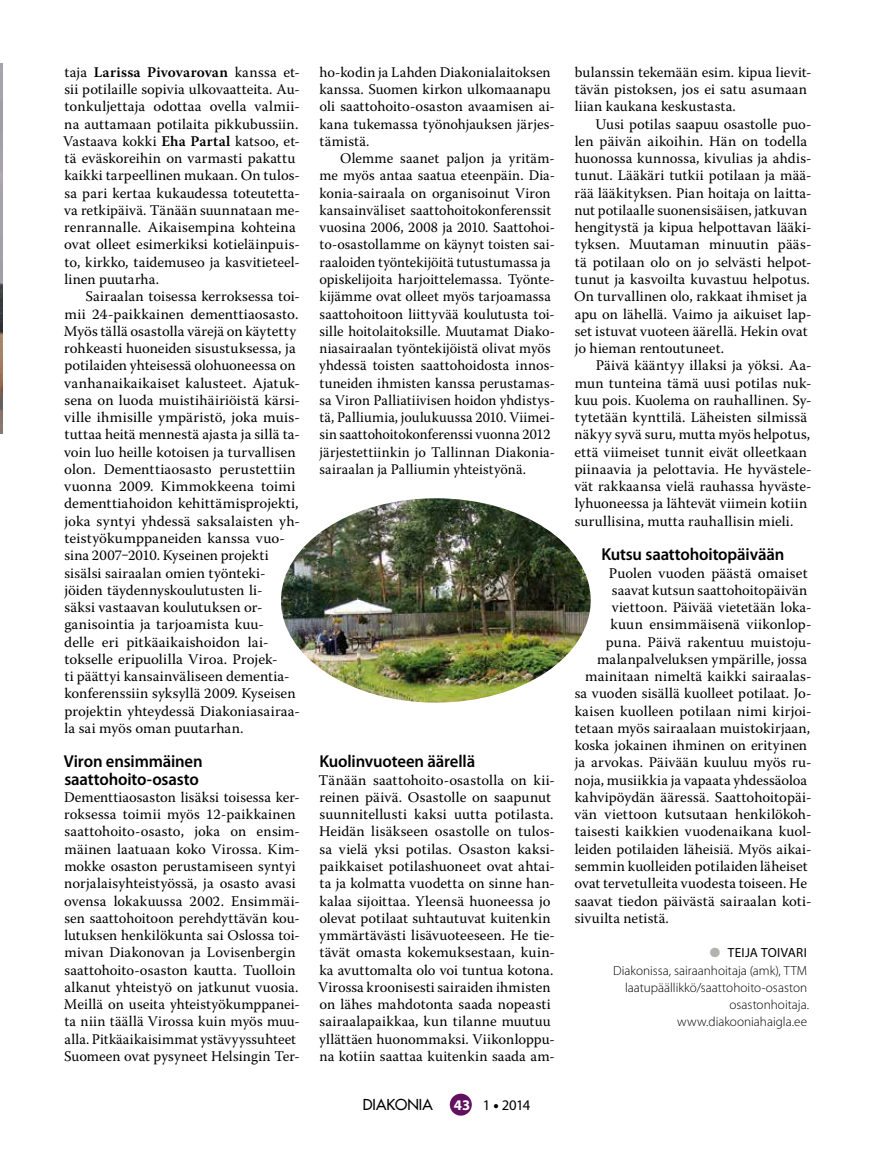
<style>
.page{position:relative;width:893px;height:1149px;background:#fff}
.page>*{position:absolute;margin:0;border:0;box-sizing:border-box;transform-origin:0 0}
.t1{font:600 17.25px/17.2px "Myriad Pro";letter-spacing:-.01em;color:#000}
.t2{font:14.7px/17.2px "Warnock Pro";letter-spacing:.01em;color:#000}
.t3{font:14.7px "Futura";color:#000}
.t4{font:14.7px "Myriad Pro";color:#000}
.t5{font:300 13.2px/17.2px "Myriad Pro";color:#000;text-align:right}
.s1{font-weight:600}
.s2{font-weight:700;color:#fff}
.s3{font-weight:900}
.s4{color:#b2b2b1}
.s5{font-weight:400}
</style>
<div class="page">
<div style="left:450px;top:1093px;width:22px;height:22px;background:#621161;border-radius:50%"></div>
<img style="left:0;top:64px;width:2px;height:370px">
<img style="left:281px;top:498px;width:310px;height:204px">
<p class="t2" style="left:63px;top:63px;width:238px">taja <span class="s1">Larissa Pivovarovan</span> kanssa et&shy;sii potilaille sopivia ulkovaatteita. Au&shy;tonkuljettaja odottaa ovella valmii&shy;na auttamaan potilaita pikkubussiin.<br>Vastaava kokki <span class="s1">Eha Partal</span> katsoo, et&shy;tä eväskoreihin on varmasti pakattu kaikki tarpeellinen mukaan. On tulos&shy;sa pari kertaa kukaudessa toteutetta&shy;va retkipäivä. Tänään suunnataan me&shy;renrannalle. Aikaisempina kohteina ovat olleet esimerkiksi kotieläinpuis&shy;to, kirkko, taidemuseo ja kasvitieteel&shy;linen puutarha.</p>
<p class="t2" style="left:64px;top:287px;width:238px;text-indent:21px">Sairaalan toisessa kerroksessa toi&shy;mii 24-paikkainen dementtiaosasto.<br>Myös tällä osastolla värejä on käytetty rohkeasti huoneiden sisustuksessa, ja potilaiden yhteisessä olohuoneessa on vanhanaikaikaiset kalusteet. Ajatuk&shy;sena on luoda muistihäiriöistä kärsi&shy;ville ihmisille ympäristö, joka muis&shy;tuttaa heitä mennestä ajasta ja sillä ta&shy;voin luo heille kotoisen ja turvallisen olon. Dementtiaosasto perustettiin vuonna 2009. Kimmokkeena toimi dementtiahoidon kehittämisprojekti, joka syntyi yhdessä saksalaisten yh&shy;teistyökumppaneiden kanssa vuo&shy;sina 2007‒2010. Kyseinen projekti sisälsi sairaalan omien työnteki&shy;jöiden täydennyskoulutusten li-<br>säksi vastaavan koulutuksen or&shy;ganisointia ja tarjoamista kuu-<br>delle eri pitkäaikaishoidon lai&shy;tokselle eripuolilla Viroa. Projek-<br>ti päättyi kansainväliseen dementia&shy;konferenssiin syksyllä 2009. Kyseisen projektin yhteydessä Diakoniasairaa&shy;la sai myös oman puutarhan.</p>
<p class="t1" style="left:64px;top:753px;width:140px">Viron ensimmäinen saattohoito-osasto</p>
<p class="t2" style="left:64px;top:788px;width:237px">Dementtiaosaston lisäksi toisessa ker&shy;roksessa toimii myös 12-paikkainen saattohoito-osasto, joka on ensim&shy;mäinen laatuaan koko Virossa. Kim&shy;mokke osaston perustamiseen syntyi norjalaisyhteistyössä, ja osasto avasi ovensa lokakuussa 2002. Ensimmäi&shy;sen saattohoitoon perehdyttävän kou&shy;lutuksen henkilökunta sai Oslossa toi&shy;mivan Diakonovan ja Lovisenbergin saattohoito-osaston kautta. Tuolloin alkanut yhteistyö on jatkunut vuosia.<br>Meillä on useita yhteistyökumppanei&shy;ta niin täällä Virossa kuin myös muu&shy;alla. Pitkäaikaisimmat ystävyyssuhteet Suomeen ovat pysyneet Helsingin Ter-</p>
<p class="t2" style="left:319px;top:63px;width:237px">ho-kodin ja Lahden Diakonialaitoksen kanssa. Suomen kirkon ulkomaanapu oli saattohoito-osaston avaamisen ai&shy;kana tukemassa työnohjauksen järjes&shy;tämistä.</p>
<p class="t2" style="left:319px;top:149px;width:237px;text-indent:21px">Olemme saanet paljon ja yritäm&shy;me myös antaa saatua eteenpäin. Dia&shy;konia-sairaala on organisoinut Viron kansainväliset saattohoitokonferenssit vuosina 2006, 2008 ja 2010. Saattohoi&shy;to-osastollamme on käynyt toisten sai&shy;raaloiden työntekijöitä tutustumassa ja opiskelijoita harjoittelemassa. Työnte&shy;kijämme ovat olleet myös tarjoamassa saattohoitoon liittyvää koulutusta toi&shy;sille hoitolaitoksille. Muutamat Diako&shy;niasairaalan työntekijöistä olivat myös yhdessä toisten saattohoidosta innos&shy;tuneiden ihmisten kanssa perustamas&shy;sa Viron Palliatiivisen hoidon yhdistys&shy;tä, Palliumia, joulukuussa 2010. Viimei&shy;sin saattohoitokonferenssi vuonna 2012 järjestettiinkin jo Tallinnan Diakonia&shy;sairaalan ja Palliumin yhteistyönä.</p>
<p class="t1" style="left:319px;top:753px;width:157px">Kuolinvuoteen äärellä</p>
<p class="t2" style="left:318px;top:770px;width:238px">Tänään saattohoito-osastolla on kii&shy;reinen päivä. Osastolle on saapunut suunnitellusti kaksi uutta potilasta.<br>Heidän lisäkseen osastolle on tulos&shy;sa vielä yksi potilas. Osaston kaksi&shy;paikkaiset potilashuoneet ovat ahtai&shy;ta ja kolmatta vuodetta on sinne han&shy;kalaa sijoittaa. Yleensä huoneessa jo olevat potilaat suhtautuvat kuitenkin ymmärtävästi lisävuoteeseen. He tie&shy;tävät omasta kokemuksestaan, kuin&shy;ka avuttomalta olo voi tuntua kotona.<br>Virossa kroonisesti sairaiden ihmisten on lähes mahdotonta saada nopeasti sairaalapaikkaa, kun tilanne muutuu yllättäen huonommaksi. Viikonloppu&shy;na kotiin saattaa kuitenkin saada am-</p>
<p class="t3" style="left:363px;top:1094px;width:71px">DIAKONIA</p>
<p class="t4" style="left:454px;top:1096px;width:78px"><span class="s2">43</span> 1 <span class="s3">•</span> 2014</p>
<p class="t2" style="left:575px;top:63px;width:238px">bulanssin tekemään esim. kipua lievit&shy;tävän pistoksen, jos ei satu asumaan liian kaukana keskustasta.</p>
<p class="t2" style="left:574px;top:115px;width:239px;text-indent:21px">Uusi potilas saapuu osastolle puo&shy;len päivän aikoihin. Hän on todella huonossa kunnossa, kivulias ja ahdis&shy;tunut. Lääkäri tutkii potilaan ja mää&shy;rää lääkityksen. Pian hoitaja on laitta&shy;nut potilaalle suonensisäisen, jatkuvan hengitystä ja kipua helpottavan lääki&shy;tyksen. Muutaman minuutin pääs&shy;tä potilaan olo on jo selvästi helpot&shy;tunut ja kasvoilta kuvastuu helpotus.<br>On turvallinen olo, rakkaat ihmiset ja apu on lähellä. Vaimo ja aikuiset lap&shy;set istuvat vuoteen äärellä. Hekin ovat jo hieman rentoutuneet.</p>
<p class="t2" style="left:574px;top:356px;width:239px;text-indent:21px">Päivä kääntyy illaksi ja yöksi. Aa&shy;mun tunteina tämä uusi potilas nuk&shy;kuu pois. Kuolema on rauhallinen. Sy&shy;tytetään kynttilä. Läheisten silmissä näkyy syvä suru, mutta myös helpotus, että viimeiset tunnit eivät olleetkaan piinaavia ja pelottavia. He hyvästele&shy;vät rakkaansa vielä rauhassa hyväste&shy;lyhuoneessa ja lähtevät viimein kotiin surullisina, mutta rauhallisin mieli.</p>
<p class="t1" style="left:601px;top:546px;width:184px">Kutsu saattohoitopäivään</p>
<p class="t2" style="left:609px;top:563px;width:200px">Puolen vuoden päästä omaiset</p>
<p class="t2" style="left:612px;top:581px;width:197px">saavat kutsun saattohoitopäivän</p>
<p class="t2" style="left:612px;top:598px;width:201px">viettoon. Päivää vietetään loka-</p>
<p class="t2" style="left:610px;top:615px;width:203px">kuun ensimmäisenä viikonlop-</p>
<p class="t2" style="left:606px;top:632px;width:207px">puna. Päivä rakentuu muistoju-</p>
<p class="t2" style="left:597px;top:650px;width:212px">malanpalveluksen ympärille, jossa</p>
<p class="t2" style="left:585px;top:667px;width:228px">mainitaan nimeltä kaikki sairaalas-</p>
<p class="t2" style="left:575px;top:684px;width:238px">sa vuoden sisällä kuolleet potilaat. Jo-</p>
<p class="t2" style="left:575px;top:701px;width:238px">kaisen kuolleen potilaan nimi kirjoi-</p>
<p class="t2" style="left:575px;top:719px;width:237px">tetaan myös sairaalaan muistokirjaan,</p>
<p class="t2" style="left:575px;top:736px;width:234px">koska jokainen ihminen on erityinen</p>
<p class="t2" style="left:575px;top:753px;width:238px">ja arvokas. Päivään kuuluu myös ru-</p>
<p class="t2" style="left:575px;top:770px;width:234px">noja, musiikkia ja vapaata yhdessäoloa</p>
<p class="t2" style="left:575px;top:788px;width:238px">kahvipöydän ääressä. Saattohoitopäi-</p>
<p class="t2" style="left:574px;top:805px;width:239px">vän viettoon kutsutaan henkilökoh-</p>
<p class="t2" style="left:575px;top:822px;width:238px">taisesti kaikkien vuodenaikana kuol-</p>
<p class="t2" style="left:575px;top:839px;width:238px">leiden potilaiden läheisiä. Myös aikai-</p>
<p class="t2" style="left:575px;top:857px;width:234px">semmin kuolleiden potilaiden läheiset</p>
<p class="t2" style="left:574px;top:874px;width:234px">ovat tervetulleita vuodesta toiseen. He</p>
<p class="t2" style="left:575px;top:891px;width:238px">saavat tiedon päivästä sairaalan koti-</p>
<p class="t2" style="left:575px;top:908px;width:96px">sivuilta netistä.</p>
<p class="t5" style="left:613px;top:944px;width:197px"><span class="s4">●</span> <span class="s5">TEIJA TOIVARI<br></span>Diakonissa, sairaanhoitaja (amk), TTM laatupäällikkö/saattohoito-osaston osastonhoitaja. www.diakooniahaigla.ee</p>
</div>
